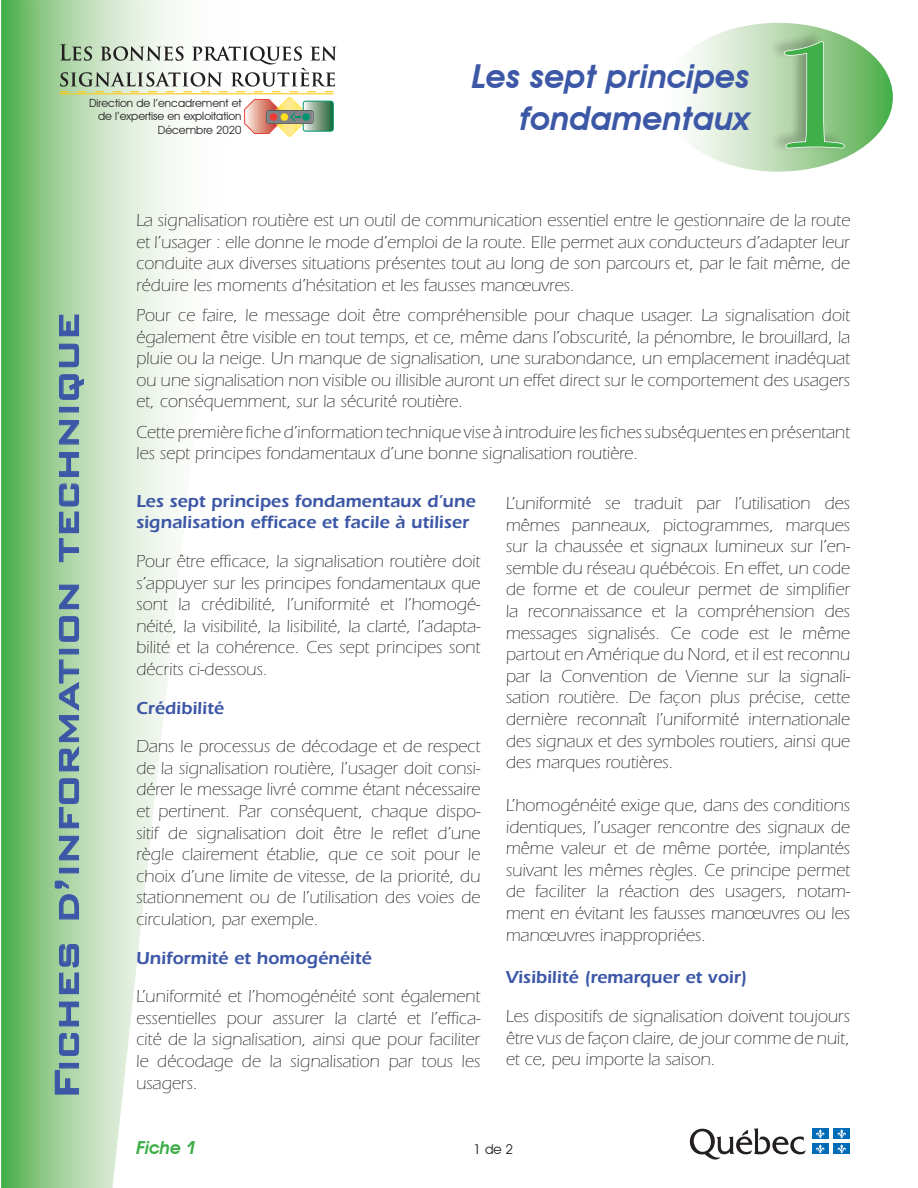
<style>
.page{position:relative;width:918px;height:1188px;background:#fff}
.page>*{position:absolute;margin:0;border:0;box-sizing:border-box;transform-origin:0 0}
.t1{font:700 150px "Bernhard Modern BT";color:#40ae49}
.t2{font:500 45px "Bank Gothic BT";color:#3c57a6}
.t3{font:italic 600 33px/42px "Avant Garde IT Cby BT";color:#3c57a6;text-align:right}
.t4{font:300 18px/21.6px "Itc Eras";color:#231f20;text-align:justify}
.t5{font:600 18px/21.6px "Itc Eras";color:#3c57a6}
.t6{font:italic 600 18px "Avant Garde IT Cby BT";color:#40ae49}
.t7{font:13.5px "Avant Garde IT Cby BT";color:#231f20}
.t8{font:11.25px/13.5px "Avant Garde IT Cby BT";color:#231f20;text-align:right}
</style>
<div class="page">
<svg style="left:663px;top:23px;width:230px;height:149px"></svg>
<div style="left:768px;top:29px;width:78px;height:125px;background:#231f20;opacity:.3"></div>
<svg style="left:783px;top:40px;width:63px;height:110px;background:#98c090"></svg>
<svg style="left:1px;top:0;width:174px;height:1188px;background:#b4dbb1"></svg>
<svg style="left:55px;top:1070px;width:24px;height:25px"></svg>
<div style="left:59px;top:1063px;width:20px;height:5px;border:1px solid #3c57a6"></div>
<svg style="left:59px;top:1033px;width:20px;height:23px"></svg>
<svg style="left:59px;top:1001px;width:20px;height:26px"></svg>
<svg style="left:59px;top:944px;width:20px;height:50px"></svg>
<svg style="left:54px;top:880px;width:25px;height:40px"></svg>
<div style="left:59px;top:868px;width:20px;height:5px;border:1px solid #3c57a6"></div>
<svg style="left:59px;top:836px;width:20px;height:25px"></svg>
<svg style="left:59px;top:778px;width:20px;height:51px"></svg>
<svg style="left:59px;top:659px;width:21px;height:113px;background:#96bca6"></svg>
<div style="left:59px;top:649px;width:20px;height:5px;border:1px solid #3c57a6"></div>
<svg style="left:59px;top:616px;width:20px;height:26px"></svg>
<svg style="left:59px;top:584px;width:20px;height:25px"></svg>
<svg style="left:59px;top:483px;width:20px;height:79px;background:#94baa5"></svg>
<svg style="left:59px;top:452px;width:20px;height:25px"></svg>
<svg style="left:59px;top:420px;width:20px;height:25px"></svg>
<div style="left:59px;top:407px;width:20px;height:5px;border:1px solid #3c57a6"></div>
<svg style="left:59px;top:374px;width:25px;height:26px"></svg>
<svg style="left:59px;top:343px;width:20px;height:24px"></svg>
<svg style="left:59px;top:314px;width:20px;height:22px"></svg>
<svg style="left:690px;top:1128px;width:116px;height:32px"></svg>
<div style="left:812px;top:1129px;width:17px;height:10px;background:#006bb6"></div>
<svg style="left:816px;top:1129px;width:9px;height:9px"></svg>
<div style="left:833px;top:1129px;width:17px;height:10px;background:#006bb6"></div>
<svg style="left:837px;top:1129px;width:9px;height:9px"></svg>
<div style="left:812px;top:1144px;width:17px;height:10px;background:#006bb6"></div>
<svg style="left:816px;top:1144px;width:9px;height:9px"></svg>
<div style="left:833px;top:1144px;width:17px;height:10px;background:#006bb6"></div>
<svg style="left:837px;top:1144px;width:9px;height:9px"></svg>
<svg style="left:60px;top:44px;width:276px;height:92px"></svg>
<p class="t8" style="left:89px;top:96px;width:154px">Direction de l’encadrement et de l’expertise en exploitation<br>Décembre 2020</p>
<h3 class="t3" style="left:472px;top:55px;width:280px">Les sept principes fondamentaux</h3>
<h1 class="t1" style="left:770px;top:-1px;width:89px">1</h1>
<h2 class="t2" style="left:42px;top:1100px;width:789px;rotate:-90deg">Fiches d’information technique</h2>
<p class="t4" style="left:136px;top:210px;width:715px">La signalisation routière est un outil de communication essentiel entre le gestionnaire de la route et l’usager : elle donne le mode d’emploi de la route. Elle permet aux conducteurs d’adapter leur conduite aux diverses situations présentes tout au long de son parcours et, par le fait même, de réduire les moments d’hésitation et les fausses manœuvres.</p>
<p class="t4" style="left:136px;top:305px;width:715px">Pour ce faire, le message doit être compréhensible pour chaque usager. La signalisation doit également être visible en tout temps, et ce, même dans l’obscurité, la pénombre, le brouillard, la pluie ou la neige. Un manque de signalisation, une surabondance, un emplacement inadéquat ou une signalisation non visible ou illisible auront un effet direct sur le comportement des usagers et, conséquemment, sur la sécurité routière.</p>
<p class="t4" style="left:136px;top:421px;width:715px">Cette première fiche d’information technique vise à introduire les fiches subséquentes en présentant les sept principes fondamentaux d’une bonne signalisation routière.</p>
<p class="t5" style="left:136px;top:490px;width:341px">Les sept principes fondamentaux d’une signalisation efficace et facile à utiliser</p>
<p class="t4" style="left:136px;top:551px;width:346px">Pour être efficace, la signalisation routière doit s’appuyer sur les principes fondamentaux que sont la crédibilité, l’uniformité et l’homogé&shy;néité, la visibilité, la lisibilité, la clarté, l’adapta&shy;bilité et la cohérence. Ces sept principes sont décrits ci-dessous.</p>
<p class="t5" style="left:136px;top:697px;width:89px">Crédibilité</p>
<p class="t4" style="left:136px;top:736px;width:346px">Dans le processus de décodage et de respect de la signalisation routière, l’usager doit consi&shy;dérer le message livré comme étant nécessaire et pertinent. Par conséquent, chaque dispo&shy;sitif de signalisation doit être le reflet d’une règle clairement établie, que ce soit pour le choix d’une limite de vitesse, de la priorité, du stationnement ou de l’utilisation des voies de circulation, par exemple.</p>
<p class="t5" style="left:136px;top:947px;width:237px">Uniformité et homogénéité</p>
<p class="t4" style="left:136px;top:986px;width:346px">L’uniformité et l’homogénéité sont également essentielles pour assurer la clarté et l’effica&shy;cité de la signalisation, ainsi que pour faciliter le décodage de la signalisation par tous les usagers.</p>
<p class="t4" style="left:506px;top:492px;width:346px">L’uniformité se traduit par l’utilisation des mêmes panneaux, pictogrammes, marques sur la chaussée et signaux lumineux sur l’en&shy;semble du réseau québécois. En effet, un code de forme et de couleur permet de simplifier la reconnaissance et la compréhension des messages signalisés. Ce code est le même partout en Amérique du Nord, et il est reconnu par la Convention de Vienne sur la signali&shy;sation routière. De façon plus précise, cette dernière reconnaît l’uniformité internationale des signaux et des symboles routiers, ainsi que des marques routières.</p>
<p class="t4" style="left:506px;top:795px;width:346px">L’homogénéité exige que, dans des conditions identiques, l’usager rencontre des signaux de même valeur et de même portée, implantés suivant les mêmes règles. Ce principe permet de faciliter la réaction des usagers, notam&shy;ment en évitant les fausses manœuvres ou les manœuvres inappropriées.</p>
<p class="t5" style="left:506px;top:967px;width:243px">Visibilité (remarquer et voir)</p>
<p class="t4" style="left:506px;top:1006px;width:346px">Les dispositifs de signalisation doivent toujours être vus de façon claire, de jour comme de nuit, et ce, peu importe la saison.</p>
<p class="t6" style="left:137px;top:1137px;width:62px">Fiche 1</p>
<p class="t7" style="left:474px;top:1141px;width:41px">1 de 2</p>
</div>
